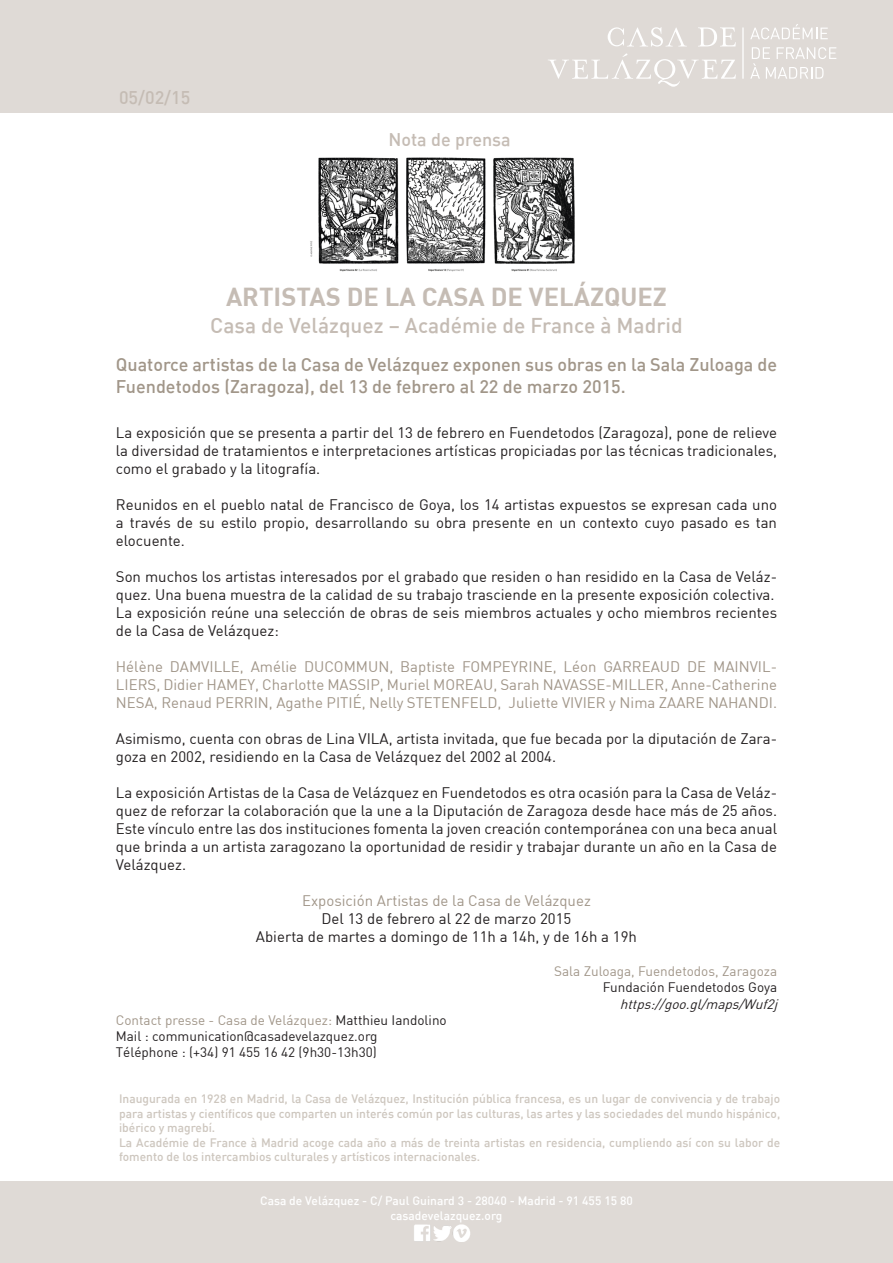
<style>
.page{position:relative;width:893px;height:1263px;background:#fff}
.page>*{position:absolute;margin:0;border:0;box-sizing:border-box;transform-origin:0 0}
.t1{font:700 25.5px "DIN";color:#c5bcb4}
.t2{font:500 21px "DIN";color:#c5bcb4}
.t3{font:500 18px/21.6px "DIN";color:#a19689}
.t4{font:500 18px "DIN";color:#c5bcb4}
.t5{font:15px/18px "DIN";color:#231f20;text-align:justify}
.t6{font:15px/18px "DIN";color:#a19689;text-align:justify}
.t7{font:13.5px "DIN";color:#231f20}
.t8{font:13.5px "DIN";color:#a19689}
.t9{font:italic 13.5px "DIN";color:#231f20}
.t10{font:500 12px/14.4px "DIN";color:#cdc6be;text-align:justify}
.t11{font:500 12px "DIN";color:#fff}
.s1{color:#231f20}
</style>
<div class="page">
<div style="left:0;top:0;width:893px;height:113px;background:#dfdad6"></div>
<svg style="left:698px;top:27px;width:38px;height:19px"></svg>
<svg style="left:608px;top:27px;width:79px;height:20px"></svg>
<svg style="left:750px;top:24px;width:78px;height:15px"></svg>
<svg style="left:750px;top:47px;width:86px;height:32px"></svg>
<hr style="left:742px;top:27px;width:2px;height:52px;background:#fff">
<svg style="left:548px;top:53px;width:188px;height:34px"></svg>
<div style="left:0;top:1181px;width:893px;height:82px;background:#dfdad6"></div>
<img style="left:414px;top:1224px;width:56px;height:18px">
<img style="left:310px;top:157px;width:265px;height:115px">
<p class="t4" style="left:119px;top:86px;width:73px">05/02/15</p>
<p class="t4" style="left:389px;top:128px;width:124px">Nota de prensa</p>
<p class="t1" style="left:226px;top:280px;width:442px">ARTISTAS DE LA CASA DE VELÁZQUEZ</p>
<p class="t2" style="left:210px;top:312px;width:474px">Casa de Velázquez – Académie de France à Madrid</p>
<p class="t3" style="left:116px;top:353px;width:663px">Quatorce artistas de la Casa de Velázquez exponen sus obras en la Sala Zuloaga de<br>Fuendetodos (Zaragoza), del 13 de febrero al 22 de marzo 2015.</p>
<p class="t5" style="left:116px;top:423px;width:663px">La exposición que se presenta a partir del 13 de febrero en Fuendetodos (Zaragoza), pone de relieve la diversidad de tratamientos e interpretaciones artísticas propiciadas por las técnicas tradicionales, como el grabado y la litografía.</p>
<p class="t5" style="left:116px;top:495px;width:663px">Reunidos en el pueblo natal de Francisco de Goya, los 14 artistas expuestos se expresan cada uno a través de su estilo propio, desarrollando su obra presente en un contexto cuyo pasado es tan elocuente.</p>
<p class="t5" style="left:116px;top:567px;width:663px">Son muchos los artistas interesados por el grabado que residen o han residido en la Casa de Veláz&shy;quez. Una buena muestra de la calidad de su trabajo trasciende en la presente exposición colectiva.</p>
<p class="t5" style="left:116px;top:603px;width:663px">La exposición reúne una selección de obras de seis miembros actuales y ocho miembros recientes de la Casa de Velázquez:</p>
<p class="t6" style="left:116px;top:657px;width:663px">Hélène DAMVILLE, Amélie DUCOMMUN, Baptiste FOMPEYRINE, Léon GARREAUD DE MAINVIL-LIERS, Didier HAMEY, Charlotte MASSIP, Muriel MOREAU, Sarah NAVASSE-MILLER, Anne-Catherine NESA, Renaud PERRIN, Agathe PITIÉ, Nelly STETENFELD, Juliette VIVIER y Nima ZAARE NAHANDI.</p>
<p class="t5" style="left:116px;top:729px;width:663px">Asimismo, cuenta con obras de Lina VILA, artista invitada, que fue becada por la diputación de Zara&shy;goza en 2002, residiendo en la Casa de Velázquez del 2002 al 2004.</p>
<p class="t5" style="left:116px;top:783px;width:663px">La exposición Artistas de la Casa de Velázquez en Fuendetodos es otra ocasión para la Casa de Veláz&shy;quez de reforzar la colaboración que la une a la Diputación de Zaragoza desde hace más de 25 años.<br>Este vínculo entre las dos instituciones fomenta la joven creación contemporánea con una beca anual que brinda a un artista zaragozano la oportunidad de residir y trabajar durante un año en la Casa de Velázquez.</p>
<p class="t6" style="left:302px;top:891px;width:290px">Exposición Artistas de la Casa de Velázquez</p>
<p class="t5" style="left:322px;top:909px;width:251px">Del 13 de febrero al 22 de marzo 2015</p>
<p class="t5" style="left:256px;top:927px;width:383px">Abierta de martes a domingo de 11h a 14h, y de 16h a 19h</p>
<p class="t8" style="left:554px;top:963px;width:224px">Sala Zuloaga, Fuendetodos, Zaragoza</p>
<p class="t7" style="left:603px;top:979px;width:176px">Fundación Fuendetodos Goya</p>
<p class="t9" style="left:620px;top:995px;width:159px">https://goo.gl/maps/Wuf2j</p>
<p class="t8" style="left:116px;top:1011px;width:332px">Contact presse - Casa de Velázquez: <span class="s1">Matthieu Iandolino</span></p>
<p class="t7" style="left:116px;top:1028px;width:263px">Mail : communication@casadevelazquez.org</p>
<p class="t7" style="left:116px;top:1044px;width:263px">Téléphone : (+34) 91 455 16 42 (9h30-13h30)</p>
<p class="t10" style="left:119px;top:1091px;width:663px">Inaugurada en 1928 en Madrid, la Casa de Velázquez, Institución pública francesa, es un lugar de convivencia y de trabajo para artistas y científicos que comparten un interés común por las culturas, las artes y las sociedades del mundo hispánico, ibérico y magrebí.</p>
<p class="t10" style="left:119px;top:1135px;width:663px">La Académie de France à Madrid acoge cada año a más de treinta artistas en residencia, cumpliendo así con su labor de fomento de los intercambios culturales y artísticos internacionales.</p>
<p class="t11" style="left:260px;top:1193px;width:374px">Casa de Velázquez - C/ Paul Guinard 3 - 28040 - Madrid - 91 455 15 80</p>
<p class="t11" style="left:390px;top:1208px;width:113px">casadevelazquez.org</p>
</div>
